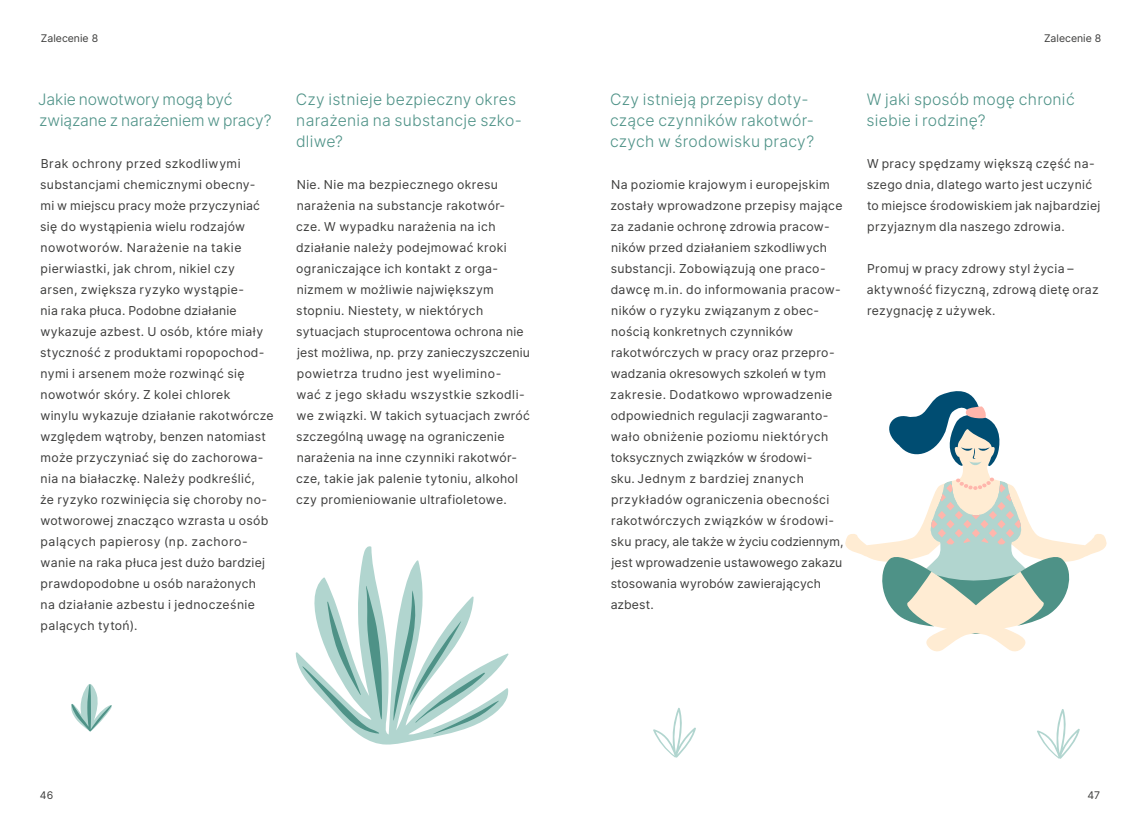
<style>
.page{position:relative;width:1141px;height:819px;background:#fff}
.page>*{position:absolute;margin:0;border:0;box-sizing:border-box;transform-origin:0 0}
.t1{font:15.75px/21px "Inter Light BETA";letter-spacing:.015em;color:#4e9287}
.t2{font:15.75px/21px "Inter Light BETA";letter-spacing:-.01em;color:#4e9287}
.t3{font:12.25px/21px "Inter";letter-spacing:.025em;color:#3c3c3b}
.t4{font:10.5px "Inter";color:#3c3c3b}
</style>
<div class="page">
<svg style="left:71px;top:684px;width:41px;height:48px"></svg>
<svg style="left:296px;top:546px;width:213px;height:198px"></svg>
<svg style="left:393px;top:585px;width:114px;height:155px"></svg>
<svg style="left:299px;top:573px;width:85px;height:162px"></svg>
<svg style="left:845px;top:391px;width:262px;height:261px"></svg>
<svg style="left:653px;top:708px;width:43px;height:49px"></svg>
<svg style="left:1037px;top:709px;width:43px;height:50px"></svg>
<p class="t4" style="left:41px;top:31px;width:59px">Zalecenie 8</p>
<p class="t4" style="left:1044px;top:31px;width:59px">Zalecenie 8</p>
<p class="t2" style="left:38px;top:89px;width:235px">Jakie nowotwory mogą być związane z narażeniem w pracy?</p>
<p class="t3" style="left:40px;top:153px;width:235px">Brak ochrony przed szkodliwymi substancjami chemicznymi obecny-<br>mi w miejscu pracy może przyczyniać się do wystąpienia wielu rodzajów nowotworów. Narażenie na takie pierwiastki, jak chrom, nikiel czy arsen, zwiększa ryzyko wystąpie-<br>nia raka płuca. Podobne działanie wykazuje azbest. U osób, które miały styczność z produktami ropopochod&shy;nymi i arsenem może rozwinąć się nowotwór skóry. Z kolei chlorek<br>winylu wykazuje działanie rakotwórcze względem wątroby, benzen natomiast może przyczyniać się do zachorowa&shy;nia na białaczkę. Należy podkreślić,<br>że ryzyko rozwinięcia się choroby no&shy;wotworowej znacząco wzrasta u osób palących papierosy (np. zachoro&shy;wanie na raka płuca jest dużo bardziej prawdopodobne u osób narażonych<br>na działanie azbestu i jednocześnie palących tytoń).</p>
<p class="t1" style="left:296px;top:89px;width:228px">Czy istnieje bezpieczny okres narażenia na substancje szko&shy;dliwe?</p>
<p class="t3" style="left:296px;top:174px;width:235px">Nie. Nie ma bezpiecznego okresu narażenia na substancje rakotwór&shy;cze. W wypadku narażenia na ich działanie należy podejmować kroki ograniczające ich kontakt z orga&shy;nizmem w możliwie największym stopniu. Niestety, w niektórych sytuacjach stuprocentowa ochrona nie jest możliwa, np. przy zanieczyszczeniu powietrza trudno jest wyelimino-<br>wać z jego składu wszystkie szkodli&shy;we związki. W takich sytuacjach zwróć szczególną uwagę na ograniczenie narażenia na inne czynniki rakotwór&shy;cze, takie jak palenie tytoniu, alkohol czy promieniowanie ultrafioletowe.</p>
<p class="t1" style="left:610px;top:89px;width:206px">Czy istnieją przepisy doty&shy;czące czynników rakotwór&shy;czych w środowisku pracy?</p>
<p class="t3" style="left:610px;top:174px;width:235px">Na poziomie krajowym i europejskim zostały wprowadzone przepisy mające za zadanie ochronę zdrowia pracow&shy;ników przed działaniem szkodliwych substancji. Zobowiązują one praco&shy;dawcę m.in. do informowania pracow&shy;ników o ryzyku związanym z obec&shy;nością konkretnych czynników rakotwórczych w pracy oraz przepro&shy;wadzania okresowych szkoleń w tym zakresie. Dodatkowo wprowadzenie odpowiednich regulacji zagwaranto&shy;wało obniżenie poziomu niektórych toksycznych związków w środowi-<br>sku. Jednym z bardziej znanych przykładów ograniczenia obecności rakotwórczych związków w środowi&shy;sku pracy, ale także w życiu codziennym, jest wprowadzenie ustawowego zakazu stosowania wyrobów zawierających azbest.</p>
<p class="t1" style="left:866px;top:89px;width:210px">W jaki sposób mogę chronić siebie i rodzinę?</p>
<p class="t3" style="left:867px;top:153px;width:235px">W pracy spędzamy większą część na&shy;szego dnia, dlatego warto jest uczynić to miejsce środowiskiem jak najbardziej przyjaznym dla naszego zdrowia.</p>
<p class="t3" style="left:867px;top:258px;width:233px">Promuj w pracy zdrowy styl życia – aktywność fizyczną, zdrową dietę oraz rezygnację z używek.</p>
<p class="t4" style="left:40px;top:787px;width:15px">46</p>
<p class="t4" style="left:1088px;top:787px;width:14px">47</p>
</div>
